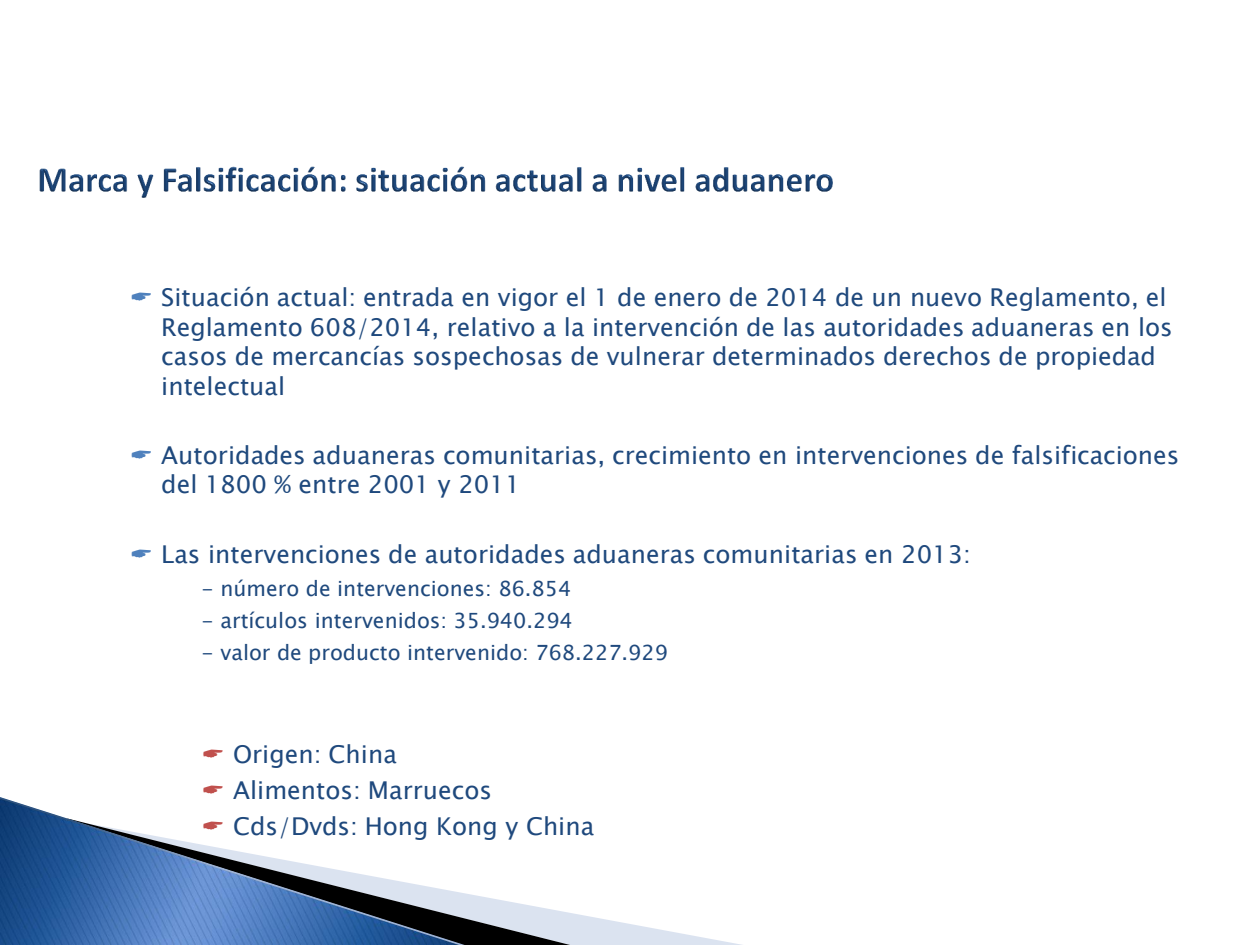
<style>
.page{position:relative;width:1260px;height:945px;background:#fff}
.page>*{position:absolute;margin:0;border:0;box-sizing:border-box;transform-origin:0 0}
.t1{font:24.68px "Lucida Sans Unicode";color:#1f497d}
.t2{font:24.5px/29.4px "Lucida Sans Unicode";color:#1f497d}
.t3{font:21px "Lucida Sans Unicode";color:#1f497d}
</style>
<div class="page">
<svg style="left:575px;top:914px;width:167px;height:31px;fill:#e3e9f3"></svg>
<svg style="left:468px;top:894px;width:107px;height:51px;fill:#dbe3f0"></svg>
<svg style="left:0;top:797px;width:468px;height:148px"></svg>
<img style="left:39px;top:166px;width:793px;height:31px">
<svg style="left:204px;top:822px;width:19px;height:8px"></svg>
<p class="t2" style="left:161px;top:281px;width:1013px">Situación actual: entrada en vigor el 1 de enero de 2014 de un nuevo Reglamento, el Reglamento 608/2014, relativo a la intervención de las autoridades aduaneras en los casos de mercancías sospechosas de vulnerar determinados derechos de propiedad intelectual</p>
<p class="t1" style="left:161px;top:437px;width:1019px">Autoridades aduaneras comunitarias, crecimiento en intervenciones de falsificaciones</p>
<p class="t2" style="left:161px;top:468px;width:361px">del 1800 % entre 2001 y 2011</p>
<p class="t2" style="left:161px;top:537px;width:811px">Las intervenciones de autoridades aduaneras comunitarias en 2013:</p>
<p class="t3" style="left:202px;top:573px;width:371px">- número de intervenciones: 86.854</p>
<p class="t3" style="left:202px;top:605px;width:373px">- artículos intervenidos: 35.940.294</p>
<p class="t3" style="left:202px;top:637px;width:468px">- valor de producto intervenido: 768.227.929</p>
<p class="t2" style="left:233px;top:737px;width:165px">Origen: China</p>
<p class="t2" style="left:233px;top:773px;width:260px">Alimentos: Marruecos</p>
<p class="t2" style="left:233px;top:810px;width:363px">Cds/Dvds: Hong Kong y China</p>
</div>
